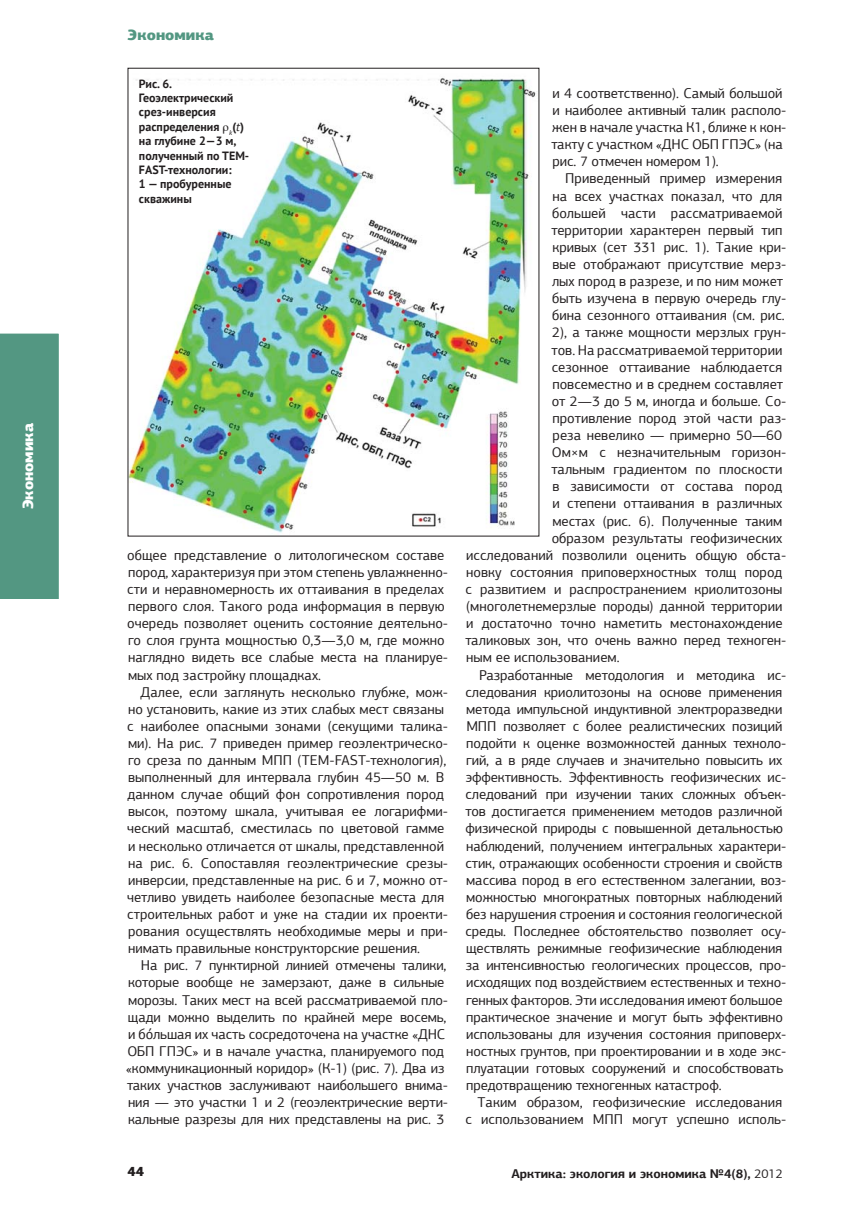
<style>
.page{position:relative;width:868px;height:1208px;background:#fff}
.page>*{position:absolute;margin:0;border:0;box-sizing:border-box;transform-origin:0 0}
.t1{font:900 15px "PF Agora Sans Pro";color:#fff}
.t2{font:900 15px "PF Agora Sans Pro";color:#539782}
.t3{font:14.25px/17.1px "PF Agora Sans Pro";letter-spacing:-.01em;color:#231f20}
.t4{font:900 13.5px "PF Agora Sans Pro";color:#231f20}
.t5{font:700 12.75px "PF Agora Sans Pro";color:#231f20}
.t6{font:700 12px/14.4px "PT Sans";color:#231f20}
.s1{font-weight:400;font-style:italic}
.s2{font-weight:400}
</style>
<div class="page">
<div style="left:0;top:333px;width:59px;height:266px;background:#539782"></div>
<img style="left:130px;top:78px;width:406px;height:455px">
<svg style="left:223px;top:125px;width:5px;height:8px"></svg>
<p class="t1" style="left:22px;top:509px;width:88px;rotate:-90deg">Экономика</p>
<p class="t2" style="left:128px;top:29px;width:88px">Экономика</p>
<p class="t6" style="left:139px;top:76px;width:112px">Рис. 6.<br>Геоэлектрический срез-инверсия распределения <sub>k</sub>(<span class="s1">t</span>) на глубине 2—3 м, полученный по TEM-<br>FAST-технологии:<br>1 — пробуренные скважины</p>
<p class="t3" style="left:127px;top:547px;width:322px">общее представление о литологическом составе пород, характеризуя при этом степень увлажненно&shy;сти и неравномерность их оттаивания в пределах первого слоя. Такого рода информация в первую очередь позволяет оценить состояние деятельно&shy;го слоя грунта мощностью 0,3—3,0 м, где можно наглядно видеть все слабые места на планируе&shy;мых под застройку площадках.</p>
<p class="t3" style="left:127px;top:684px;width:322px;text-indent:13px">Далее, если заглянуть несколько глубже, мож&shy;но установить, какие из этих слабых мест связаны с наиболее опасными зонами (секущими талика&shy;ми). На рис. 7 приведен пример геоэлектрическо&shy;го среза по данным МПП (TEM-FAST-технология), выполненный для интервала глубин 45—50 м. В данном случае общий фон сопротивления пород высок, поэтому шкала, учитывая ее логарифми&shy;ческий масштаб, сместилась по цветовой гамме и несколько отличается от шкалы, представленной на рис. 6. Сопоставляя геоэлектрические срезы&shy;инверсии, представленные на рис. 6 и 7, можно от&shy;четливо увидеть наиболее безопасные места для строительных работ и уже на стадии их проекти&shy;рования осуществлять необходимые меры и при&shy;нимать правильные конструкторские решения.</p>
<p class="t3" style="left:126px;top:958px;width:323px;text-indent:15px">На рис. 7 пунктирной линией отмечены талики, которые вообще не замерзают, даже в сильные морозы. Таких мест на всей рассматриваемой пло&shy;щади можно выделить по крайней мере восемь, и бόльшая их часть сосредоточена на участке «ДНС ОБП ГПЭС» и в начале участка, планируемого под «коммуникационный коридор» (К-1) (рис. 7). Два из таких участков заслуживают наибольшего внима&shy;ния — это участки 1 и 2 (геоэлектрические верти&shy;кальные разрезы для них представлены на рис. 3</p>
<p class="t3" style="left:551px;top:86px;width:236px">и 4 соответственно). Самый большой и наиболее активный талик располо&shy;жен в начале участка К1, ближе к кон&shy;такту с участком «ДНС ОБП ГПЭС» (на рис. 7 отмечен номером 1).</p>
<p class="t3" style="left:565px;top:171px;width:218px">Приведенный пример измерения</p>
<p class="t3" style="left:552px;top:188px;width:231px">на всех участках показал, что для</p>
<p class="t3" style="left:552px;top:205px;width:232px">большей части рассматриваемой</p>
<p class="t3" style="left:551px;top:223px;width:232px">территории характерен первый тип</p>
<p class="t3" style="left:552px;top:240px;width:235px">кривых (сет 331 рис. 1). Такие кри-</p>
<p class="t3" style="left:552px;top:257px;width:235px">вые отображают присутствие мерз-</p>
<p class="t3" style="left:552px;top:274px;width:233px">лых пород в разрезе, и по ним может</p>
<p class="t3" style="left:552px;top:291px;width:236px">быть изучена в первую очередь глу-</p>
<p class="t3" style="left:552px;top:308px;width:234px">бина сезонного оттаивания (см. рис.</p>
<p class="t3" style="left:552px;top:325px;width:236px">2), а также мощности мерзлых грун-</p>
<p class="t3" style="left:551px;top:342px;width:232px">тов. На рассматриваемой территории</p>
<p class="t3" style="left:551px;top:359px;width:232px">сезонное оттаивание наблюдается</p>
<p class="t3" style="left:552px;top:376px;width:232px">повсеместно и в среднем составляет</p>
<p class="t3" style="left:551px;top:394px;width:236px">от 2—3 до 5 м, иногда и больше. Со-</p>
<p class="t3" style="left:552px;top:411px;width:235px">противление пород этой части раз-</p>
<p class="t3" style="left:552px;top:428px;width:231px">реза невелико — примерно 50—60</p>
<p class="t3" style="left:551px;top:445px;width:236px">Ом×м с незначительным горизон-</p>
<p class="t3" style="left:551px;top:462px;width:232px">тальным градиентом по плоскости</p>
<p class="t3" style="left:552px;top:479px;width:231px">в зависимости от состава пород</p>
<p class="t3" style="left:552px;top:496px;width:231px">и степени оттаивания в различных</p>
<p class="t3" style="left:552px;top:513px;width:231px">местах (рис. 6). Полученные таким</p>
<p class="t3" style="left:551px;top:530px;width:232px">образом результаты геофизических</p>
<p class="t3" style="left:466px;top:547px;width:321px">исследований позволили оценить общую обста-</p>
<p class="t3" style="left:466px;top:565px;width:317px">новку состояния приповерхностных толщ пород</p>
<p class="t3" style="left:465px;top:582px;width:318px">с развитием и распространением криолитозоны</p>
<p class="t3" style="left:466px;top:599px;width:317px">(многолетнемерзлые породы) данной территории</p>
<p class="t3" style="left:466px;top:616px;width:318px">и достаточно точно наметить местонахождение</p>
<p class="t3" style="left:465px;top:633px;width:322px">таликовых зон, что очень важно перед техноген-</p>
<p class="t3" style="left:466px;top:650px;width:155px">ным ее использованием.</p>
<p class="t3" style="left:479px;top:667px;width:309px">Разработанные методология и методика ис-</p>
<p class="t3" style="left:465px;top:684px;width:318px">следования криолитозоны на основе применения</p>
<p class="t3" style="left:466px;top:701px;width:317px">метода импульсной индуктивной электроразведки</p>
<p class="t3" style="left:466px;top:718px;width:317px">МПП позволяет с более реалистических позиций</p>
<p class="t3" style="left:466px;top:736px;width:321px">подойти к оценке возможностей данных техноло-</p>
<p class="t3" style="left:466px;top:753px;width:317px">гий, а в ряде случаев и значительно повысить их</p>
<p class="t3" style="left:465px;top:770px;width:322px">эффективность. Эффективность геофизических ис-</p>
<p class="t3" style="left:465px;top:787px;width:322px">следований при изучении таких сложных объек-</p>
<p class="t3" style="left:465px;top:804px;width:318px">тов достигается применением методов различной</p>
<p class="t3" style="left:465px;top:821px;width:319px">физической природы с повышенной детальностью</p>
<p class="t3" style="left:466px;top:838px;width:321px">наблюдений, получением интегральных характери-</p>
<p class="t3" style="left:465px;top:855px;width:318px">стик, отражающих особенности строения и свойств</p>
<p class="t3" style="left:466px;top:872px;width:321px">массива пород в его естественном залегании, воз-</p>
<p class="t3" style="left:466px;top:889px;width:317px">можностью многократных повторных наблюдений</p>
<p class="t3" style="left:466px;top:907px;width:318px">без нарушения строения и состояния геологической</p>
<p class="t3" style="left:465px;top:924px;width:322px">среды. Последнее обстоятельство позволяет осу-</p>
<p class="t3" style="left:466px;top:941px;width:317px">ществлять режимные геофизические наблюдения</p>
<p class="t3" style="left:465px;top:958px;width:322px">за интенсивностью геологических процессов, про-</p>
<p class="t3" style="left:466px;top:975px;width:321px">исходящих под воздействием естественных и техно-</p>
<p class="t3" style="left:466px;top:992px;width:318px">генных факторов. Эти исследования имеют большое</p>
<p class="t3" style="left:466px;top:1009px;width:318px">практическое значение и могут быть эффективно</p>
<p class="t3" style="left:466px;top:1026px;width:321px">использованы для изучения состояния приповерх-</p>
<p class="t3" style="left:466px;top:1043px;width:321px">ностных грунтов, при проектировании и в ходе экс-</p>
<p class="t3" style="left:466px;top:1060px;width:318px">плуатации готовых сооружений и способствовать</p>
<p class="t3" style="left:466px;top:1078px;width:257px">предотвращению техногенных катастроф.</p>
<p class="t3" style="left:477px;top:1095px;width:306px">Таким образом, геофизические исследования</p>
<p class="t3" style="left:465px;top:1112px;width:322px">с использованием МПП могут успешно исполь-</p>
<p class="t4" style="left:128px;top:1165px;width:18px">44</p>
<p class="t5" style="left:511px;top:1168px;width:273px">Арктика: экология и экономика №4(8), <span class="s2">2012</span></p>
</div>
